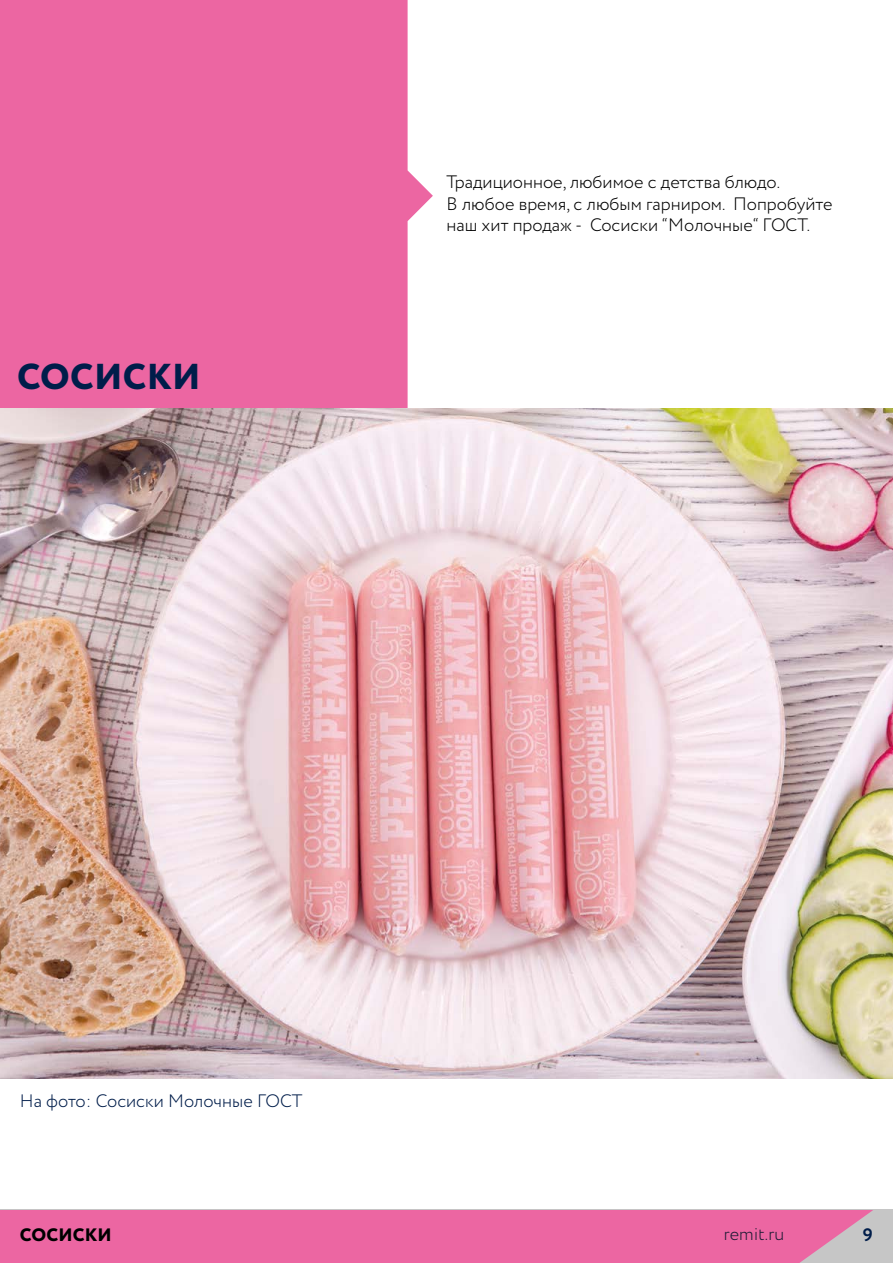
<style>
.page{position:relative;width:893px;height:1263px;background:#fff}
.page>*{position:absolute;margin:0;border:0;box-sizing:border-box;transform-origin:0 0}
.t1{font:800 36px "Circe";letter-spacing:.01em;color:#001d4a}
.t2{font:300 18px/21.6px "Circe";color:#000}
.t3{font:300 18px "Circe";color:#001d4a}
.t4{font:300 18px "Circe";color:#1d1b34}
.t5{font:800 18px "Circe";letter-spacing:.01em;color:#000}
.t6{font:700 18px "Circe";color:#001d4a}
</style>
<div class="page">
<div style="left:0;top:0;width:433px;height:409px;background:#ec66a2"></div>
<img style="left:0;top:409px;width:893px;height:669px">
<div style="left:0;top:1210px;width:893px;height:53px;background:#c6c6c6"></div>
<div style="left:0;top:1210px;width:873px;height:53px;background:#ec66a2"></div>
<h1 class="t1" style="left:17px;top:353px;width:185px">СОСИСКИ</h1>
<p class="t2" style="left:446px;top:172px;width:388px">Традиционное, любимое с детства блюдо.<br>В любое время, с любым гарниром. Попробуйте наш хит продаж - Сосиски “Молочные“ ГОСТ.</p>
<p class="t3" style="left:20px;top:1089px;width:284px">На фото: Сосиски Молочные ГОСТ</p>
<p class="t5" style="left:20px;top:1222px;width:93px">СОСИСКИ</p>
<p class="t4" style="left:724px;top:1222px;width:62px">remit.ru</p>
<p class="t6" style="left:863px;top:1223px;width:11px">9</p>
</div>
